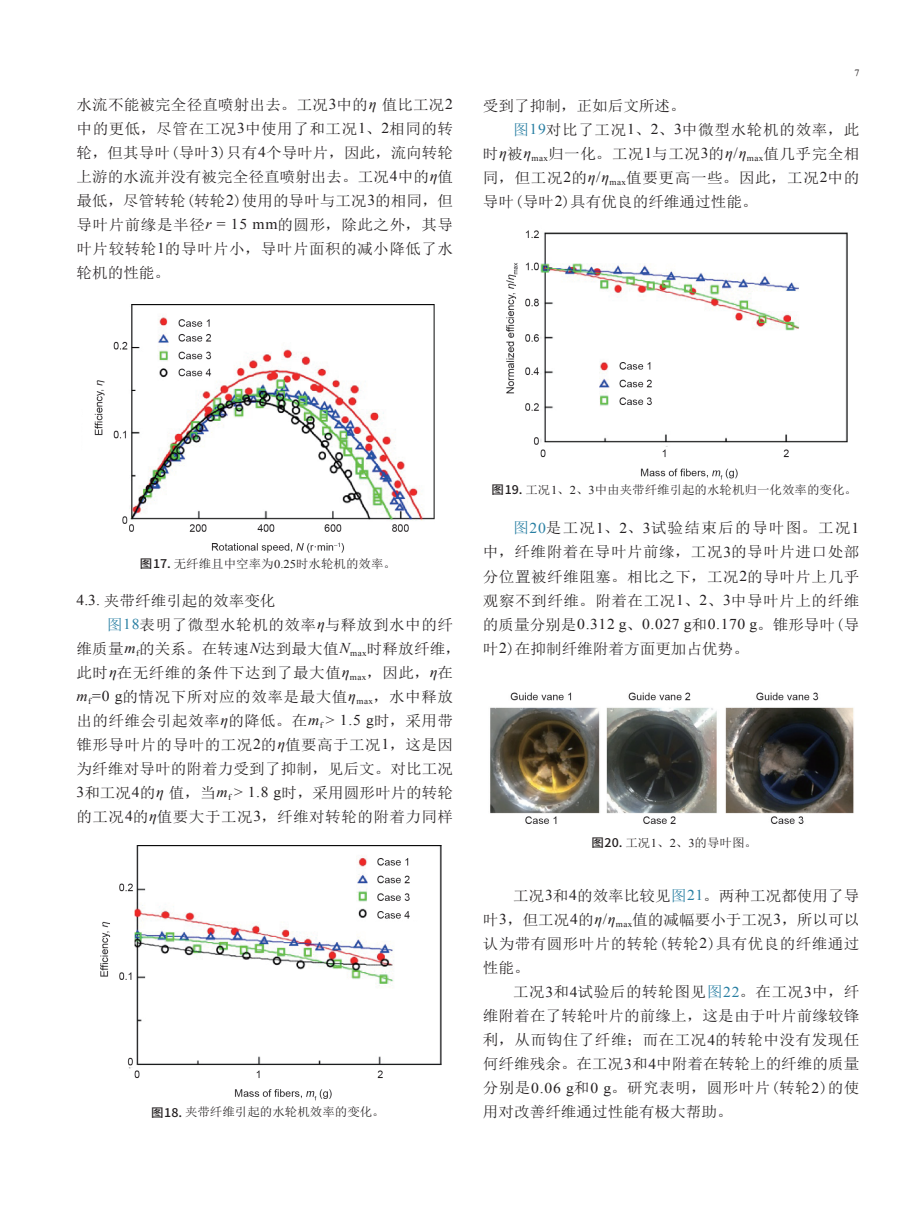
<style>
.page{position:relative;width:919px;height:1217px;background:#fff}
.page>*{position:absolute;margin:0;border:0;box-sizing:border-box;transform-origin:0 0}
.t1{font:15px/24px "Sim Sun";letter-spacing:.025em;color:#231f20;text-align:justify;scale:1.04 1}
.t2{font:15px "Sim Sun";color:#231f20;scale:1.04 1}
.t3{font:15px "Sim Sun";letter-spacing:.005em;color:#231f20;scale:1.04 1}
.t4{font:15px "Times New Roman";letter-spacing:.04em;color:#231f20;scale:1.04 1}
.t5{font:12px "Sim Sun";color:#231f20;scale:1.04 1}
.t6{font:9.6px "Times New Roman";color:#231f20;scale:1.04 1}
.s1{font-family:"Times New Roman"}
.s2{font-family:"Times New Roman";font-style:italic}
.s3{color:#277ea2}
.s4{font-family:"Times New Roman";color:#277ea2}
.s5{font-family:"Source Han Sans CN";font-weight:500}
.s6{font-family:"Sim Sun"}
</style>
<div class="page">
<img style="left:94px;top:304px;width:340px;height:249px">
<img style="left:100px;top:845px;width:341px;height:256px">
<img style="left:506px;top:230px;width:341px;height:250px">
<img style="left:490px;top:692px;width:364px;height:132px">
<p class="t1" style="left:77px;top:92px;width:363px">水流不能被完全径直喷射出去。工况<span class="s1">3</span>中的<span class="s2">η</span> 值比工况<span class="s1">2</span>中的更低，尽管在工况<span class="s1">3</span>中使用了和工况<span class="s1">1</span>、<span class="s1">2</span>相同的转轮，但其导叶(导叶<span class="s1">3</span>)只有<span class="s1">4</span>个导叶片，因此，流向转轮上游的水流并没有被完全径直喷射出去。工况<span class="s1">4</span>中的<span class="s2">η</span>值最低，尽管转轮(转轮<span class="s1">2</span>)使用的导叶与工况<span class="s1">3</span>的相同，但导叶片前缘是半径<span class="s2">r</span> <span class="s1">= 15 mm</span>的圆形，除此之外，其导叶片较转轮<span class="s1">1</span>的导叶片小，导叶片面积的减小降低了水轮机的性能。</p>
<p class="t6" style="left:854px;top:67px;width:6px">7</p>
<p class="t2" style="left:483px;top:98px;width:197px">受到了抑制，正如后文所述。</p>
<p class="t1" style="left:513px;top:117px;width:334px"><span class="s3">图</span><span class="s4">19</span>对比了工况<span class="s1">1</span>、<span class="s1">2</span>、<span class="s1">3</span>中微型水轮机的效率，此</p>
<p class="t1" style="left:483px;top:141px;width:363px">时<span class="s2">η</span>被<span class="s2">η</span><sub>max</sub>归一化。工况<span class="s1">1</span>与工况<span class="s1">3</span>的<span class="s2">η</span><span class="s1">/</span><span class="s2">η</span><sub>max</sub>值几乎完全相</p>
<p class="t1" style="left:483px;top:165px;width:363px">同，但工况<span class="s1">2</span>的<span class="s2">η</span><span class="s1">/</span><span class="s2">η</span><sub>max</sub>值要更高一些。因此，工况<span class="s1">2</span>中的</p>
<p class="t2" style="left:483px;top:194px;width:266px">导叶(导叶<span class="s1">2</span>)具有优良的纤维通过性能。</p>
<p class="t5" style="left:140px;top:557px;width:248px"><span class="s5">图17.</span> 无纤维且中空率为<span class="s1">0.25</span>时水轮机的效率。</p>
<p class="t2" style="left:77px;top:592px;width:193px"><span class="s1">4.3.</span> 夹带纤维引起的效率变化</p>
<p class="t1" style="left:107px;top:612px;width:334px"><span class="s3">图</span><span class="s4">18</span>表明了微型水轮机的效率<span class="s2">η</span>与释放到水中的纤</p>
<p class="t3" style="left:77px;top:640px;width:371px">维质量<span class="s2">m</span><sub>f</sub>的关系。在转速<span class="s2">N</span>达到最大值<span class="s2">N</span><sub>max</sub>时释放纤维，</p>
<p class="t1" style="left:77px;top:660px;width:363px">此时<span class="s2">η</span>在无纤维的条件下达到了最大值<span class="s2">η</span><sub>max</sub>，因此，<span class="s2">η</span>在</p>
<p class="t1" style="left:77px;top:684px;width:363px"><span class="s2">m</span><sub>f</sub><span class="s1">=0 g</span>的情况下所对应的效率是最大值<span class="s2">η</span><sub>max</sub>，水中释放</p>
<p class="t1" style="left:77px;top:708px;width:363px">出的纤维会引起效率<span class="s2">η</span>的降低。在<span class="s2">m</span><sub>f</sub> <span class="s1">&gt; 1.5 g</span>时，采用带</p>
<p class="t1" style="left:77px;top:732px;width:363px">锥形导叶片的导叶的工况<span class="s1">2</span>的<span class="s2">η</span>值要高于工况<span class="s1">1</span>，这是因</p>
<p class="t3" style="left:77px;top:760px;width:363px">为纤维对导叶的附着力受到了抑制，见后文。对比工况</p>
<p class="t2" style="left:77px;top:784px;width:363px"><span class="s1">3</span>和工况<span class="s1">4</span>的<span class="s2">η</span> 值，当<span class="s2">m</span><sub>f</sub> <span class="s1">&gt; 1.8 g</span>时，采用圆形叶片的转轮</p>
<p class="t1" style="left:77px;top:804px;width:363px">的工况<span class="s1">4</span>的<span class="s2">η</span>值要大于工况<span class="s1">3</span>，纤维对转轮的附着力同样</p>
<p class="t5" style="left:151px;top:1105px;width:226px"><span class="s5">图18.</span> 夹带纤维引起的水轮机效率的变化。</p>
<p class="t5" style="left:491px;top:483px;width:353px"><span class="s5">图19.</span> 工况<span class="s1">1</span>、<span class="s1">2</span>、<span class="s1">3</span>中由夹带纤维引起的水轮机归一化效率的变化。</p>
<p class="t1" style="left:483px;top:516px;width:363px;text-indent:30px"><span class="s3">图</span><span class="s4">20</span>是工况<span class="s1">1</span>、<span class="s1">2</span>、<span class="s1">3</span>试验结束后的导叶图。工况<span class="s1">1</span>中，纤维附着在导叶片前缘，工况<span class="s1">3</span>的导叶片进口处部分位置被纤维阻塞。相比之下，工况<span class="s1">2</span>的导叶片上几乎观察不到纤维。附着在工况<span class="s1">1</span>、<span class="s1">2</span>、<span class="s1">3</span>中导叶片上的纤维</p>
<p class="t4" style="left:483px;top:614px;width:363px"><span class="s6">的质量分别是</span>0.312 g<span class="s6">、</span>0.027 g<span class="s6">和</span>0.170 g<span class="s6">。锥形导叶(导</span></p>
<p class="t2" style="left:483px;top:640px;width:257px">叶<span class="s1">2</span>)在抑制纤维附着方面更加占优势。</p>
<p class="t5" style="left:591px;top:836px;width:161px"><span class="s5">图20.</span> 工况<span class="s1">1</span>、<span class="s1">2</span>、<span class="s1">3</span>的导叶图。</p>
<p class="t1" style="left:483px;top:883px;width:363px;text-indent:30px">工况<span class="s1">3</span>和<span class="s1">4</span>的效率比较见<span class="s3">图</span><span class="s4">21</span>。两种工况都使用了导叶<span class="s1">3</span>，但工况<span class="s1">4</span>的<span class="s2">η</span><span class="s1">/</span><span class="s2">η</span><sub>max</sub>值的减幅要小于工况<span class="s1">3</span>，所以可以认为带有圆形叶片的转轮(转轮<span class="s1">2</span>)具有优良的纤维通过性能。</p>
<p class="t1" style="left:483px;top:979px;width:363px;text-indent:30px">工况<span class="s1">3</span>和<span class="s1">4</span>试验后的转轮图见<span class="s3">图</span><span class="s4">22</span>。在工况<span class="s1">3</span>中，纤维附着在了转轮叶片的前缘上，这是由于叶片前缘较锋利，从而钩住了纤维；而在工况<span class="s1">4</span>的转轮中没有发现任何纤维残余。在工况<span class="s1">3</span>和<span class="s1">4</span>中附着在转轮上的纤维的质量分别是<span class="s1">0.06 g</span>和<span class="s1">0 g</span>。研究表明，圆形叶片(转轮<span class="s1">2</span>)的使用对改善纤维通过性能有极大帮助。</p>
</div>
